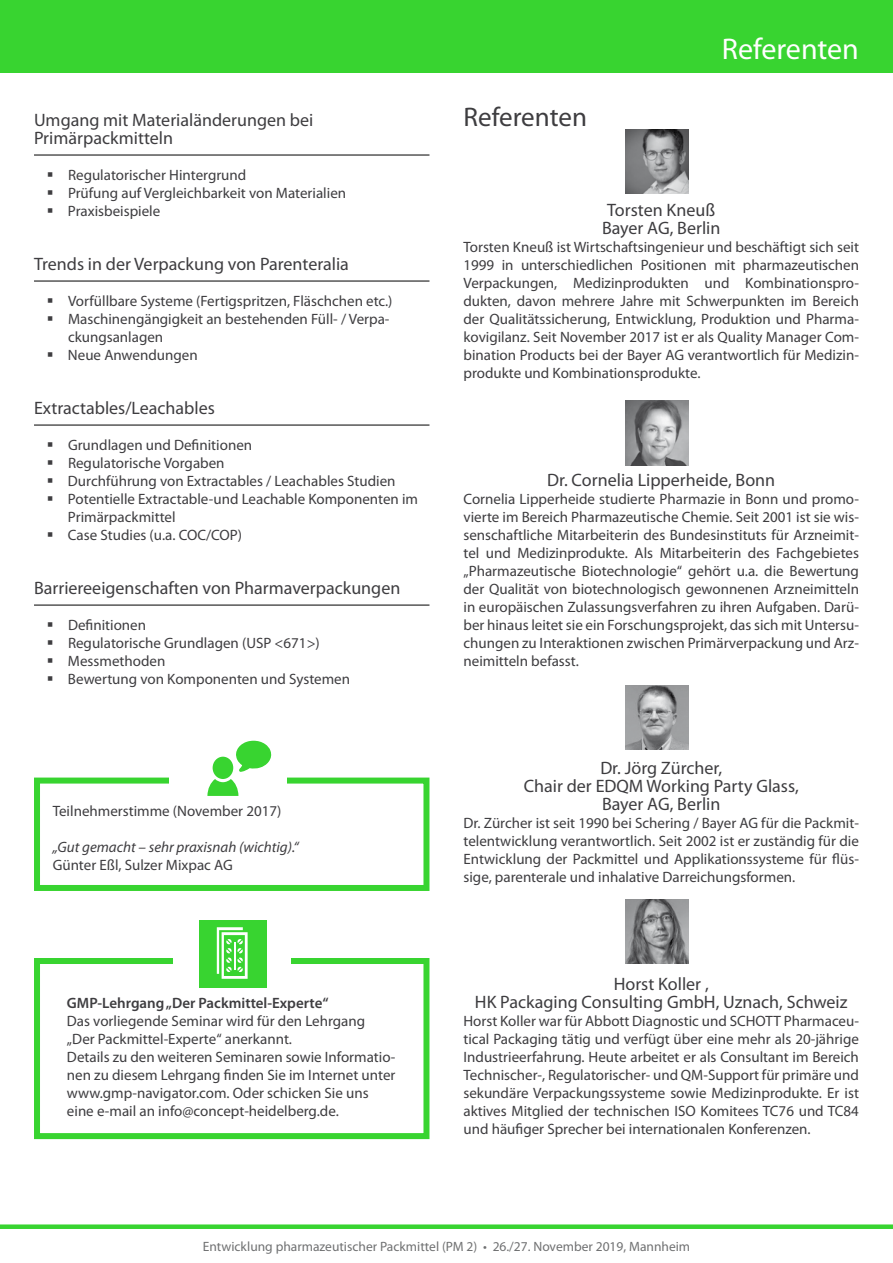
<style>
.page{position:relative;width:893px;height:1263px;background:#fff}
.page>*{position:absolute;margin:0;border:0;box-sizing:border-box;transform-origin:0 0}
.t1{font:30px "Myriad Pro";color:#fff}
.t2{font:27px "Myriad Pro";color:#3e3d40}
.t3{font:18px/18px "Myriad Pro";color:#3e3d40}
.t4{font:15px/18px "Myriad Pro";color:#3e3d40}
.t5{font:italic 15px "Myriad Pro";color:#3e3d40}
.t6{font:600 15px "Myriad Pro";color:#3e3d40}
.t7{font:13.5px "Myriad Pro";color:#707172}
</style>
<div class="page">
<div style="left:0;top:0;width:893px;height:72px;background:#38d430"></div>
<div style="left:0;top:1224px;width:893px;height:5px;background:#38d430"></div>
<hr style="left:34px;top:155px;width:395px;height:1px;background:#000">
<hr style="left:34px;top:281px;width:395px;height:1px;background:#000">
<hr style="left:34px;top:425px;width:395px;height:1px;background:#000">
<hr style="left:34px;top:605px;width:395px;height:1px;background:#000">
<div style="left:34px;top:777px;width:395px;height:114px;border:6px solid #38d430"></div>
<div style="left:169px;top:767px;width:118px;height:28px;background:#fff"></div>
<svg style="left:236px;top:740px;width:36px;height:32px"></svg>
<div style="left:213px;top:757px;width:20px;height:22px;background:#38d430;border-radius:50%"></div>
<svg style="left:207px;top:779px;width:31px;height:17px"></svg>
<div style="left:34px;top:958px;width:395px;height:181px;border:6px solid #38d430"></div>
<div style="left:173px;top:949px;width:118px;height:34px;background:#fff"></div>
<div style="left:200px;top:920px;width:67px;height:67px;background:#38d430"></div>
<svg style="left:217px;top:927px;width:31px;height:52px"></svg>
<img style="left:625px;top:129px;width:64px;height:65px">
<img style="left:625px;top:400px;width:64px;height:65px">
<img style="left:625px;top:685px;width:64px;height:65px">
<img style="left:625px;top:899px;width:64px;height:65px">
<p class="t3" style="left:34px;top:111px;width:281px">Umgang mit Materialänderungen bei<br>Primärpackmitteln</p>
<p class="t4" style="left:68px;top:166px;width:280px">Regulatorischer Hintergrund<br>Prüfung auf Vergleichbarkeit von Materialien<br>Praxisbeispiele</p>
<p class="t3" style="left:34px;top:255px;width:316px">Trends in der Verpackung von Parenteralia</p>
<p class="t4" style="left:68px;top:292px;width:326px">Vorfüllbare Systeme (Fertigspritzen, Fläschchen etc.)<br>Maschinengängigkeit an bestehenden Füll- / Verpa&shy;ckungsanlagen<br>Neue Anwendungen</p>
<p class="t3" style="left:34px;top:399px;width:182px">Extractables/Leachables</p>
<p class="t4" style="left:68px;top:436px;width:352px">Grundlagen und Definitionen<br>Regulatorische Vorgaben<br>Durchführung von Extractables / Leachables Studien Potentielle Extractable-und Leachable Komponenten im Primärpackmittel<br>Case Studies (u.a. COC/COP)</p>
<p class="t3" style="left:34px;top:579px;width:368px">Barriereeigenschaften von Pharmaverpackungen</p>
<p class="t4" style="left:68px;top:616px;width:284px">Definitionen<br>Regulatorische Grundlagen (USP &lt;671&gt;)<br>Messmethoden<br>Bewertung von Komponenten und Systemen</p>
<p class="t4" style="left:53px;top:802px;width:230px">Teilnehmerstimme (November 2017)</p>
<p class="t5" style="left:53px;top:838px;width:247px">„Gut gemacht – sehr praxisnah (wichtig).“</p>
<p class="t4" style="left:53px;top:856px;width:182px">Günter Eßl, Sulzer Mixpac AG</p>
<p class="t6" style="left:67px;top:993px;width:263px">GMP-Lehrgang „Der Packmittel-Experte“</p>
<p class="t4" style="left:67px;top:1012px;width:330px">Das vorliegende Seminar wird für den Lehrgang „Der Packmittel-Experte“ anerkannt.<br>Details zu den weiteren Seminaren sowie Informatio&shy;nen zu diesem Lehrgang finden Sie im Internet unter www.gmp-navigator.com. Oder schicken Sie uns eine e-mail an info@concept-heidelberg.de.</p>
<h2 class="t2" style="left:463px;top:102px;width:125px">Referenten</h2>
<h1 class="t1" style="left:722px;top:32px;width:139px">Referenten</h1>
<p class="t3" style="left:602px;top:201px;width:120px">Torsten Kneuß<br>Bayer AG, Berlin</p>
<p class="t4" style="left:463px;top:238px;width:397px;text-align:justify">Torsten Kneuß ist Wirtschaftsingenieur und beschäftigt sich seit 1999 in unterschiedlichen Positionen mit pharmazeutischen Verpackungen, Medizinprodukten und Kombinationspro&shy;dukten, davon mehrere Jahre mit Schwerpunkten im Bereich der Qualitätssicherung, Entwicklung, Produktion und Pharma&shy;kovigilanz. Seit November 2017 ist er als Quality Manager Com&shy;bination Products bei der Bayer AG verantwortlich für Medizin&shy;produkte und Kombinationsprodukte.</p>
<p class="t3" style="left:547px;top:471px;width:230px">Dr. Cornelia Lipperheide, Bonn</p>
<p class="t4" style="left:463px;top:490px;width:397px;text-align:justify">Cornelia Lipperheide studierte Pharmazie in Bonn und promo&shy;vierte im Bereich Pharmazeutische Chemie. Seit 2001 ist sie wis&shy;senschaftliche Mitarbeiterin des Bundesinstituts für Arzneimit&shy;tel und Medizinprodukte. Als Mitarbeiterin des Fachgebietes „Pharmazeutische Biotechnologie“ gehört u.a. die Bewertung der Qualität von biotechnologisch gewonnenen Arzneimitteln in europäischen Zulassungsverfahren zu ihren Aufgaben. Darü&shy;ber hinaus leitet sie ein Forschungsprojekt, das sich mit Untersu&shy;chungen zu Interaktionen zwischen Primärverpackung und Arz&shy;neimitteln befasst.</p>
<p class="t3" style="left:524px;top:759px;width:276px;text-align:center">Dr. Jörg Zürcher,<br>Chair der EDQM Working Party Glass,<br>Bayer AG, Berlin</p>
<p class="t4" style="left:463px;top:814px;width:397px;text-align:justify">Dr. Zürcher ist seit 1990 bei Schering / Bayer AG für die Packmit&shy;telentwicklung verantwortlich. Seit 2002 ist er zuständig für die Entwicklung der Packmittel und Applikationssysteme für flüs&shy;sige, parenterale und inhalative Darreichungsformen.</p>
<p class="t3" style="left:475px;top:975px;width:374px;text-align:center">Horst Koller ,<br>HK Packaging Consulting GmbH, Uznach, Schweiz</p>
<p class="t4" style="left:463px;top:1012px;width:397px;text-align:justify">Horst Koller war für Abbott Diagnostic und SCHOTT Pharmaceu&shy;tical Packaging tätig und verfügt über eine mehr als 20-jährige Industrieerfahrung. Heute arbeitet er als Consultant im Bereich Technischer-, Regulatorischer- und QM-Support für primäre und sekundäre Verpackungssysteme sowie Medizinprodukte. Er ist aktives Mitglied der technischen ISO Komitees TC76 und TC84 und häufiger Sprecher bei internationalen Konferenzen.</p>
<p class="t7" style="left:203px;top:1239px;width:489px">Entwicklung pharmazeutischer Packmittel (PM 2) • 26./27. November 2019, Mannheim</p>
</div>
